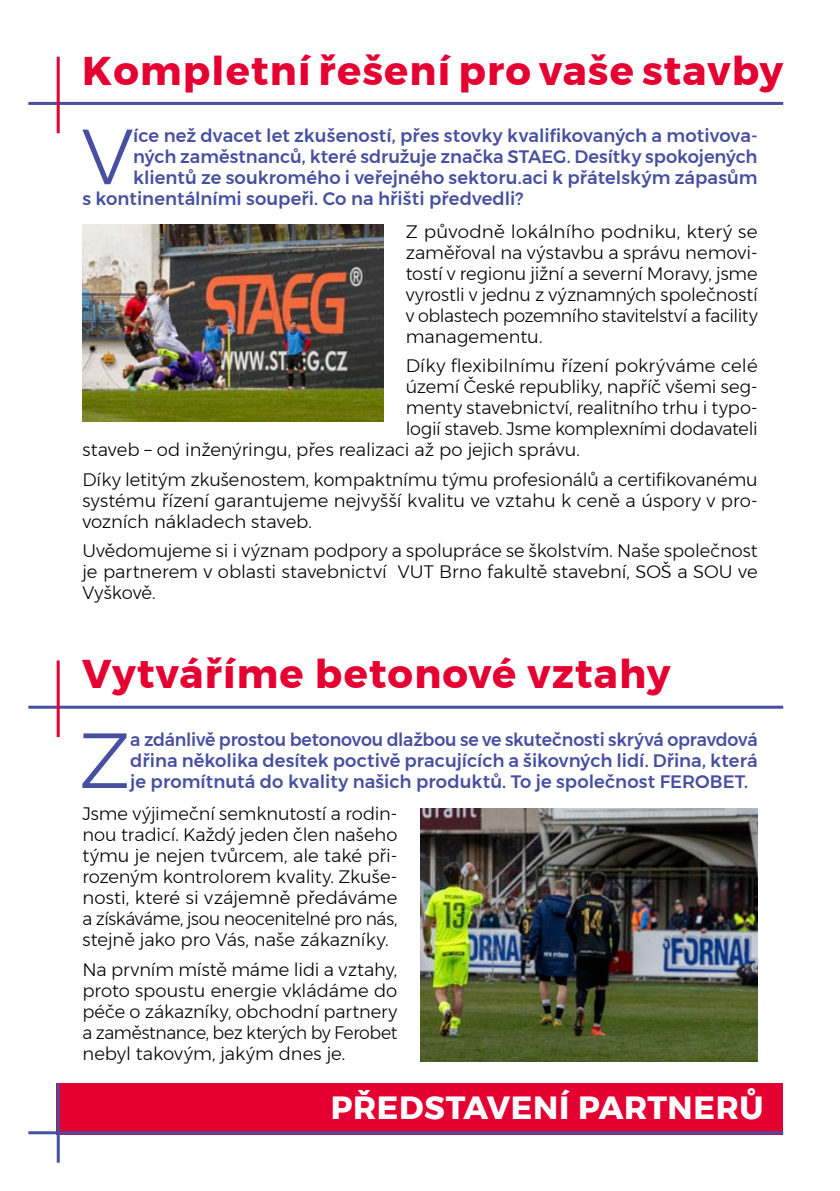
<style>
.page{position:relative;width:840px;height:1191px;background:#fff}
.page>*{position:absolute;margin:0;border:0;box-sizing:border-box;transform-origin:0 0}
.t1{font:300 78px "Montserrat";color:#4750a0}
.t2{font:700 40px "Montserrat";letter-spacing:.03em;color:#e50032}
.t3{font:700 32px "Montserrat";letter-spacing:.015em;color:#fff}
.t4{font:300 18px/21px "Montserrat";letter-spacing:-.005em;color:#000;text-align:justify}
.t5{font:500 18px/21px "Montserrat";letter-spacing:.005em;color:#4750a0;text-align:justify}
</style>
<div class="page">
<div style="left:57px;top:1083px;width:725px;height:51px;background:#e50032"></div>
<hr style="left:28px;top:1131px;width:754px;height:3px;background:#4750a0">
<hr style="left:57px;top:1083px;width:3px;height:79px;background:#4750a0">
<hr style="left:28px;top:102px;width:754px;height:3px;background:#4750a0">
<hr style="left:28px;top:705px;width:754px;height:3px;background:#4750a0">
<hr style="left:57px;top:57px;width:3px;height:76px;background:#e50032">
<hr style="left:57px;top:660px;width:3px;height:77px;background:#e50032">
<img style="left:82px;top:225px;width:301px;height:196px">
<img style="left:420px;top:808px;width:337px;height:253px">
<h2 class="t2" style="left:82px;top:38px;width:702px">Kompletní řešení pro vaše stavby</h2>
<h1 class="t1" style="left:82px;top:98px;width:53px">V</h1>
<p class="t5" style="left:133px;top:125px;width:625px">íce než dvacet let zkušeností, přes stovky kvalifikovaných a motivova-</p>
<p class="t5" style="left:133px;top:146px;width:625px">ných zaměstnanců, které sdružuje značka STAEG. Desítky spokojených</p>
<p class="t5" style="left:133px;top:167px;width:625px">klientů ze soukromého i veřejného sektoru.aci k přátelským zápasům</p>
<p class="t5" style="left:82px;top:188px;width:442px">s kontinentálními soupeři. Co na hřišti předvedli?</p>
<p class="t4" style="left:405px;top:220px;width:353px">Z původně lokálního podniku, který se zaměřoval na výstavbu a správu nemovi&shy;tostí v regionu jižní a severní Moravy, jsme vyrostli v jednu z významných společností v oblastech pozemního stavitelství a facility managementu.</p>
<p class="t4" style="left:405px;top:355px;width:353px">Díky flexibilnímu řízení pokrýváme celé</p>
<p class="t4" style="left:405px;top:376px;width:353px">území České republiky, napříč všemi seg-</p>
<p class="t4" style="left:405px;top:397px;width:353px">menty stavebnictví, realitního trhu i typo-</p>
<p class="t4" style="left:405px;top:418px;width:353px">logií staveb. Jsme komplexními dodavateli</p>
<p class="t4" style="left:82px;top:439px;width:499px">staveb – od inženýringu, přes realizaci až po jejich správu.</p>
<p class="t4" style="left:82px;top:468px;width:676px">Díky letitým zkušenostem, kompaktnímu týmu profesionálů a certifikovanému systému řízení garantujeme nejvyšší kvalitu ve vztahu k ceně a úspory v pro&shy;vozních nákladech staveb.</p>
<p class="t4" style="left:82px;top:540px;width:676px">Uvědomujeme si i význam podpory a spolupráce se školstvím. Naše společnost je partnerem v oblasti stavebnictví VUT Brno fakultě stavební, SOŠ a SOU ve Vyškově.</p>
<h2 class="t2" style="left:82px;top:642px;width:589px">Vytváříme betonové vztahy</h2>
<h1 class="t1" style="left:79px;top:702px;width:53px">Z</h1>
<p class="t5" style="left:130px;top:729px;width:628px">a zdánlivě prostou betonovou dlažbou se ve skutečnosti skrývá opravdová dřina několika desítek poctivě pracujících a šikovných lidí. Dřina, která je promítnutá do kvality našich produktů. To je společnost FEROBET.</p>
<p class="t4" style="left:82px;top:803px;width:316px">Jsme výjimeční semknutostí a rodin&shy;nou tradicí. Každý jeden člen našeho týmu je nejen tvůrcem, ale také při&shy;rozeným kontrolorem kvality. Zkuše&shy;nosti, které si vzájemně předáváme a získáváme, jsou neocenitelné pro nás, stejně jako pro Vás, naše zákazníky.</p>
<p class="t4" style="left:82px;top:958px;width:316px">Na prvním místě máme lidi a vztahy, proto spoustu energie vkládáme do péče o zákazníky, obchodní partnery a zaměstnance, bez kterých by Ferobet nebyl takovým, jakým dnes je.</p>
<h3 class="t3" style="left:331px;top:1082px;width:433px">PŘEDSTAVENÍ PARTNERŮ</h3>
</div>
